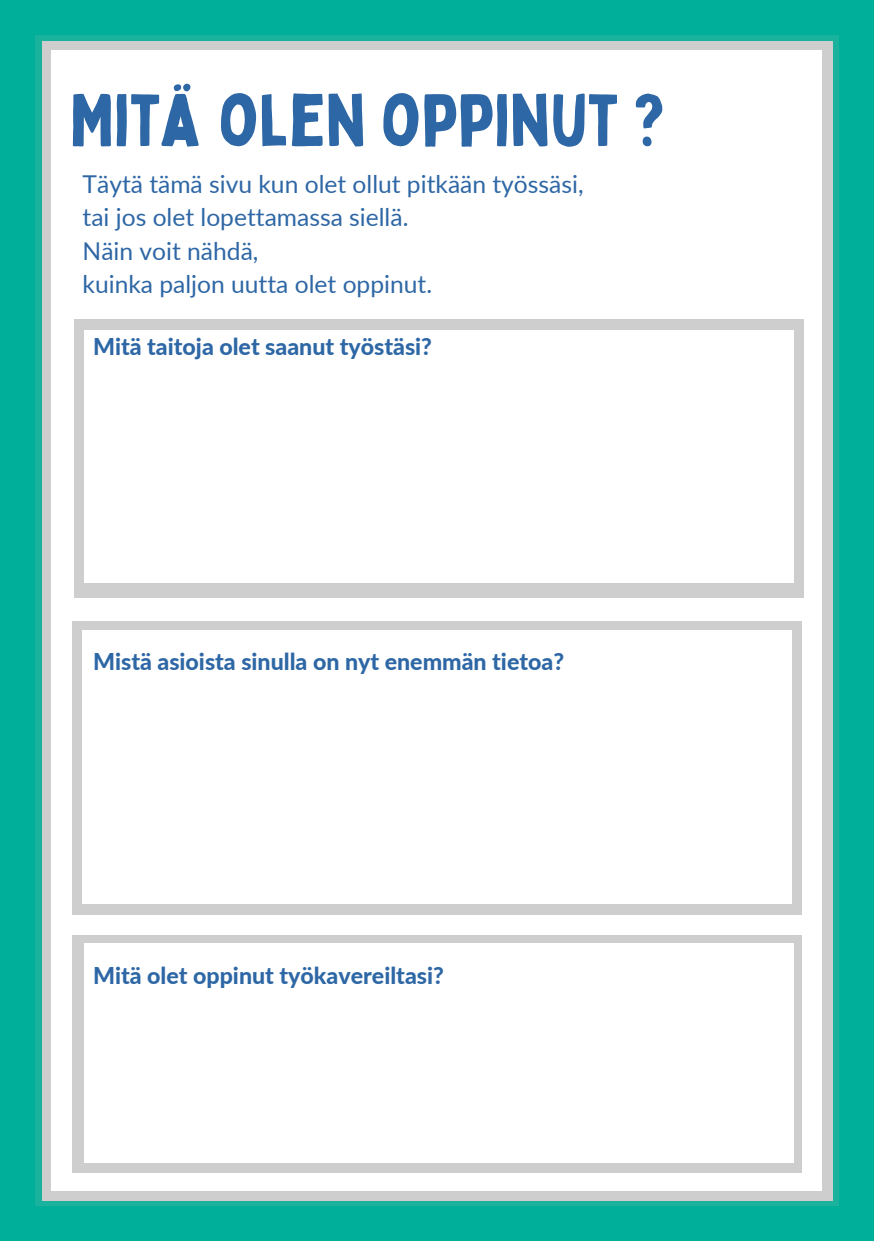
<style>
.page{position:relative;width:874px;height:1241px;background:#fff}
.page>*{position:absolute;margin:0;border:0;box-sizing:border-box;transform-origin:0 0}
.t1{font:72.1px "Bobby Jones";color:#2e67a5}
.t2{font:24.68px/33.6px "Lato";color:#2e67a5}
.t3{font:800 23.1px "Lato";color:#2e67a5}
</style>
<div class="page">
<img style="left:35px;top:35px;width:803px;height:1170px">
<div style="left:5px;top:0;width:868px;height:35px;background:#00af99"></div>
<div style="left:5px;top:1205px;width:868px;height:35px;background:#00af99"></div>
<div style="left:838px;top:0;width:35px;height:1240px;background:#00af99"></div>
<div style="left:0;top:0;width:35px;height:1240px;background:#00af99"></div>
<h1 class="t1" style="left:70px;top:73px;width:596px">MITÄ OLEN OPPINUT ?</h1>
<p class="t2" style="left:83px;top:166px;width:502px">Täytä tämä sivu kun olet ollut pitkään työssäsi, tai jos olet lopettamassa siellä.<br>Näin voit nähdä,<br>kuinka paljon uutta olet oppinut.</p>
<p class="t3" style="left:93px;top:330px;width:340px">Mitä taitoja olet saanut työstäsi?</p>
<p class="t3" style="left:93px;top:644px;width:472px">Mistä asioista sinulla on nyt enemmän tietoa?</p>
<p class="t3" style="left:93px;top:958px;width:352px">Mitä olet oppinut työkavereiltasi?</p>
</div>
